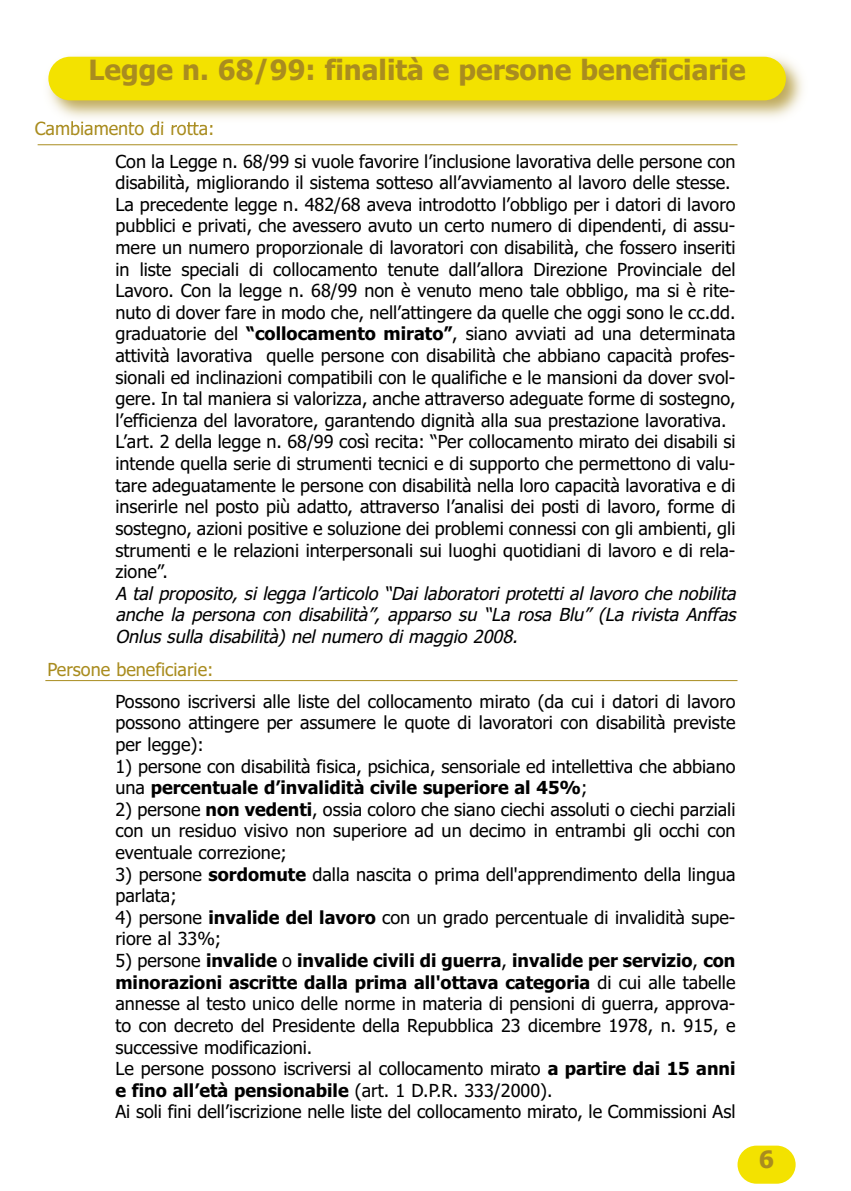
<style>
.page{position:relative;width:851px;height:1191px;background:#fff}
.page>*{position:absolute;margin:0;border:0;box-sizing:border-box;transform-origin:0 0}
.t1{font:700 28px "Tahoma";color:#a98c1f}
.t2{font:700 24px "Tahoma";color:#a98c1f}
.t3{font:18px/21.6px "Tahoma";color:#000}
.t4{font:italic 18px/21.6px "Tahoma";color:#000;text-align:justify}
.t5{font:18px "Tahoma";color:#a98c1f}
.s1{font-weight:700}
</style>
<div class="page">
<hr style="left:38px;top:144px;width:699px;height:1px;background:#a98c1f">
<img style="left:48px;top:56px;width:755px;height:70px">
<img style="left:39px;top:121px;width:95px;height:5px">
<div style="left:48px;top:57px;width:737px;height:43px;background:#f3e200;border-radius:22px"></div>
<div style="left:737px;top:1145px;width:58px;height:38px;background:#f3e200;border-radius:19px"></div>
<hr style="left:45px;top:680px;width:692px;height:1px;background:#a98c1f">
<h1 class="t1" style="left:89px;top:54px;width:658px">Legge n. 68/99: finalità e persone beneficiarie</h1>
<p class="t5" style="left:35px;top:118px;width:181px">Cambiamento di rotta:</p>
<p class="t3" style="left:115px;top:150px;width:621px">Con la Legge n. 68/99 si vuole favorire l’inclusione lavorativa delle persone con disabilità, migliorando il sistema sotteso all’avviamento al lavoro delle stesse.<br>La precedente legge n. 482/68 aveva introdotto l’obbligo per i datori di lavoro pubblici e privati, che avessero avuto un certo numero di dipendenti, di assu&shy;mere un numero proporzionale di lavoratori con disabilità, che fossero inseriti in liste speciali di collocamento tenute dall’allora Direzione Provinciale del Lavoro. Con la legge n. 68/99 non è venuto meno tale obbligo, ma si è rite&shy;nuto di dover fare in modo che, nell’attingere da quelle che oggi sono le cc.dd. graduatorie del <span class="s1">“collocamento mirato”</span>, siano avviati ad una determinata attività lavorativa quelle persone con disabilità che abbiano capacità profes&shy;sionali ed inclinazioni compatibili con le qualifiche e le mansioni da dover svol&shy;gere. In tal maniera si valorizza, anche attraverso adeguate forme di sostegno, l’efficienza del lavoratore, garantendo dignità alla sua prestazione lavorativa.<br>L’art. 2 della legge n. 68/99 così recita: “Per collocamento mirato dei disabili si intende quella serie di strumenti tecnici e di supporto che permettono di valu&shy;tare adeguatamente le persone con disabilità nella loro capacità lavorativa e di inserirle nel posto più adatto, attraverso l’analisi dei posti di lavoro, forme di sostegno, azioni positive e soluzione dei problemi connessi con gli ambienti, gli strumenti e le relazioni interpersonali sui luoghi quotidiani di lavoro e di rela&shy;zione”.</p>
<p class="t4" style="left:115px;top:582px;width:626px">A tal proposito, si legga l’articolo “Dai laboratori protetti al lavoro che nobilita anche la persona con disabilità”, apparso su “La rosa Blu” (La rivista Anffas Onlus sulla disabilità) nel numero di maggio 2008.</p>
<p class="t5" style="left:47px;top:659px;width:168px">Persone beneficiarie:</p>
<p class="t3" style="left:115px;top:690px;width:621px;text-align:justify">Possono iscriversi alle liste del collocamento mirato (da cui i datori di lavoro possono attingere per assumere le quote di lavoratori con disabilità previste per legge):</p>
<p class="t3" style="left:115px;top:755px;width:621px">1) persone con disabilità fisica, psichica, sensoriale ed intellettiva che abbiano una <span class="s1">percentuale d’invalidità civile superiore al 45%</span>;</p>
<p class="t3" style="left:115px;top:798px;width:621px;text-align:justify">2) persone <span class="s1">non vedenti</span>, ossia coloro che siano ciechi assoluti o ciechi parziali con un residuo visivo non superiore ad un decimo in entrambi gli occhi con eventuale correzione;</p>
<p class="t3" style="left:115px;top:863px;width:621px">3) persone <span class="s1">sordomute</span> dalla nascita o prima dell'apprendimento della lingua parlata;</p>
<p class="t3" style="left:115px;top:906px;width:621px">4) persone <span class="s1">invalide del lavoro</span> con un grado percentuale di invalidità supe&shy;riore al 33%;</p>
<p class="t3" style="left:115px;top:950px;width:621px">5) persone <span class="s1">invalide</span> o <span class="s1">invalide civili di guerra</span>, <span class="s1">invalide per servizio</span>, <span class="s1">con minorazioni ascritte dalla prima all'ottava categoria</span> di cui alle tabelle annesse al testo unico delle norme in materia di pensioni di guerra, approva&shy;to con decreto del Presidente della Repubblica 23 dicembre 1978, n. 915, e successive modificazioni.<br>Le persone possono iscriversi al collocamento mirato <span class="s1">a partire dai 15 anni e fino all’età pensionabile</span> (art. 1 D.P.R. 333/2000).<br>Ai soli fini dell’iscrizione nelle liste del collocamento mirato, le Commissioni Asl</p>
<h2 class="t2" style="left:758px;top:1146px;width:17px">6</h2>
</div>
